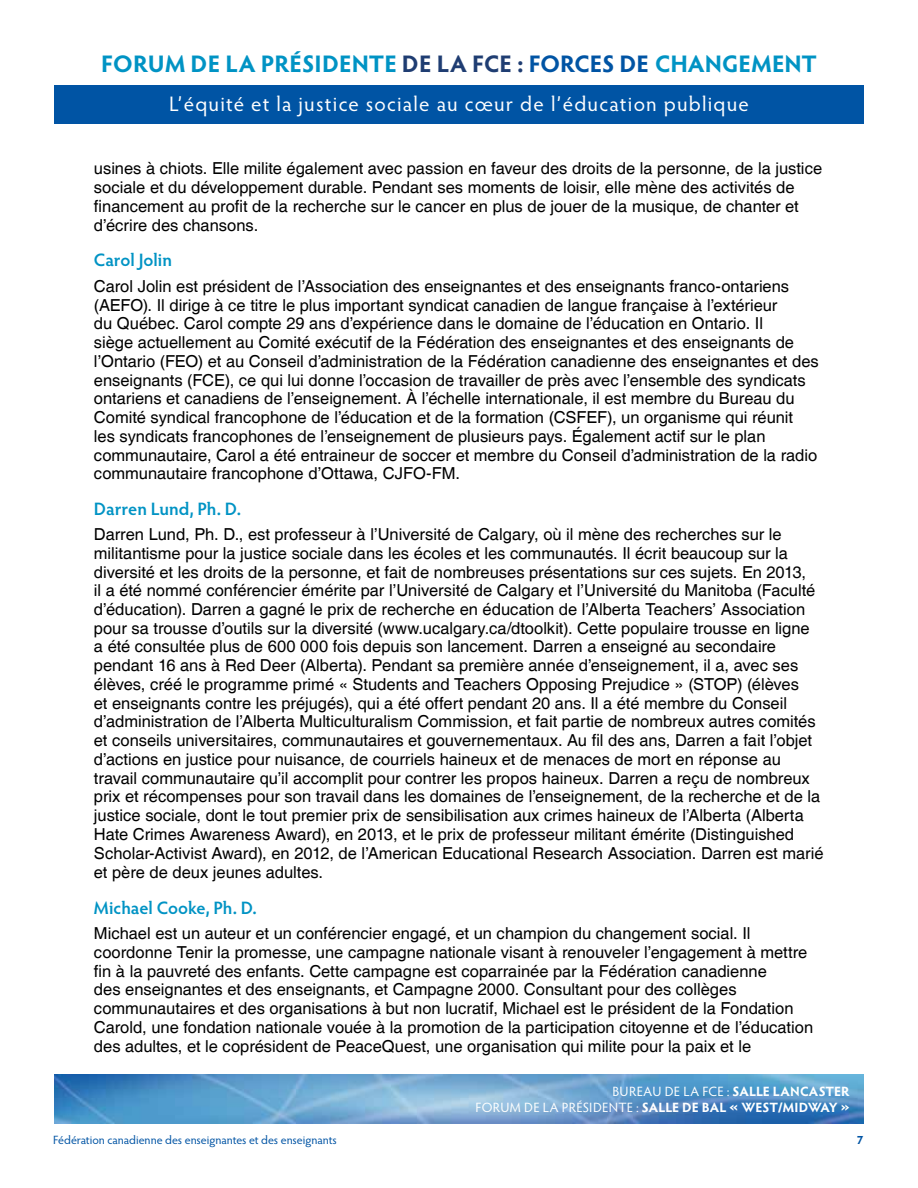
<style>
.page{position:relative;width:918px;height:1188px;background:#fff}
.page>*{position:absolute;margin:0;border:0;box-sizing:border-box;transform-origin:0 0}
.t1{font:700 24px "Hypatia Sans Pro";color:#0093c4}
.t2{font:21px "Hypatia Sans Pro";letter-spacing:.055em;color:#fff}
.t3{font:600 18px "Hypatia Sans Pro";letter-spacing:-.005em;color:#0093c4}
.t4{font:16.5px/18.8px "Helvetica";color:#000}
.t5{font:700 13.5px/16.5px "Hypatia Sans Pro";letter-spacing:.005em;color:#fff;text-align:right}
.t6{font:12px "Hypatia Sans Pro";letter-spacing:-.005em;color:#0054a4}
.t7{font:700 12px "Hypatia Sans Pro";color:#0054a4}
.s1{color:#1f3d72}
.s2{color:#0054a4}
.s3{font-weight:400}
</style>
<div class="page">
<div style="left:54px;top:85px;width:810px;height:39px;background:#0054a4"></div>
<img style="left:54px;top:1074px;width:809px;height:50px">
<h1 class="t1" style="left:101px;top:46px;width:654px">FORUM DE LA PRÉSIDENTE <span class="s1">DE LA FCE :</span> <span class="s2">FORCES DE</span> CHANGEMENT</h1>
<p class="t2" style="left:169px;top:89px;width:581px">L’équité et la justice sociale au cœur de l’éducation publique</p>
<p class="t4" style="left:94px;top:159px;width:730px">usines à chiots. Elle milite également avec passion en faveur des droits de la personne, de la justice sociale et du développement durable. Pendant ses moments de loisir, elle mène des activités de financement au profit de la recherche sur le cancer en plus de jouer de la musique, de chanter et d’écrire des chansons.</p>
<p class="t3" style="left:94px;top:248px;width:80px">Carol Jolin</p>
<p class="t4" style="left:94px;top:277px;width:726px">Carol Jolin est président de l’Association des enseignantes et des enseignants franco-ontariens (AEFO). Il dirige à ce titre le plus important syndicat canadien de langue française à l’extérieur<br>du Québec. Carol compte 29 ans d’expérience dans le domaine de l’éducation en Ontario. Il<br>siège actuellement au Comité exécutif de la Fédération des enseignantes et des enseignants de l’Ontario (FEO) et au Conseil d’administration de la Fédération canadienne des enseignantes et des enseignants (FCE), ce qui lui donne l’occasion de travailler de près avec l’ensemble des syndicats ontariens et canadiens de l’enseignement. À l’échelle internationale, il est membre du Bureau du Comité syndical francophone de l’éducation et de la formation (CSFEF), un organisme qui réunit<br>les syndicats francophones de l’enseignement de plusieurs pays. Également actif sur le plan communautaire, Carol a été entraineur de soccer et membre du Conseil d’administration de la radio communautaire francophone d’Ottawa, CJFO-FM.</p>
<p class="t3" style="left:94px;top:496px;width:149px">Darren Lund, Ph. D.</p>
<p class="t4" style="left:94px;top:525px;width:731px">Darren Lund, Ph. D., est professeur à l’Université de Calgary, où il mène des recherches sur le militantisme pour la justice sociale dans les écoles et les communautés. Il écrit beaucoup sur la diversité et les droits de la personne, et fait de nombreuses présentations sur ces sujets. En 2013,<br>il a été nommé conférencier émérite par l’Université de Calgary et l’Université du Manitoba (Faculté d’éducation). Darren a gagné le prix de recherche en éducation de l’Alberta Teachers’ Association pour sa trousse d’outils sur la diversité (www.ucalgary.ca/dtoolkit). Cette populaire trousse en ligne<br>a été consultée plus de 600 000 fois depuis son lancement. Darren a enseigné au secondaire pendant 16 ans à Red Deer (Alberta). Pendant sa première année d’enseignement, il a, avec ses élèves, créé le programme primé « Students and Teachers Opposing Prejudice » (STOP) (élèves<br>et enseignants contre les préjugés), qui a été offert pendant 20 ans. Il a été membre du Conseil d’administration de l’Alberta Multiculturalism Commission, et fait partie de nombreux autres comités et conseils universitaires, communautaires et gouvernementaux. Au fil des ans, Darren a fait l’objet d’actions en justice pour nuisance, de courriels haineux et de menaces de mort en réponse au travail communautaire qu’il accomplit pour contrer les propos haineux. Darren a reçu de nombreux prix et récompenses pour son travail dans les domaines de l’enseignement, de la recherche et de la justice sociale, dont le tout premier prix de sensibilisation aux crimes haineux de l’Alberta (Alberta Hate Crimes Awareness Award), en 2013, et le prix de professeur militant émérite (Distinguished Scholar-Activist Award), en 2012, de l’American Educational Research Association. Darren est marié et père de deux jeunes adultes.</p>
<p class="t3" style="left:94px;top:895px;width:165px">Michael Cooke, Ph. D.</p>
<p class="t4" style="left:94px;top:925px;width:721px">Michael est un auteur et un conférencier engagé, et un champion du changement social. Il coordonne Tenir la promesse, une campagne nationale visant à renouveler l’engagement à mettre fin à la pauvreté des enfants. Cette campagne est coparrainée par la Fédération canadienne<br>des enseignantes et des enseignants, et Campagne 2000. Consultant pour des collèges communautaires et des organisations à but non lucratif, Michael est le président de la Fondation Carold, une fondation nationale vouée à la promotion de la participation citoyenne et de l’éducation des adultes, et le coprésident de PeaceQuest, une organisation qui milite pour la paix et le</p>
<p class="t5" style="left:476px;top:1082px;width:376px"><span class="s3">BUREAU DE LA FCE :</span> SALLE LANCASTER<br><span class="s3">Forum de la préside nte :</span> SALLE DE BAL « WEST/MIDWAY »</p>
<p class="t6" style="left:53px;top:1132px;width:285px">Fédération canadienne des enseignantes et des enseignants</p>
<p class="t7" style="left:857px;top:1131px;width:8px">7</p>
</div>
